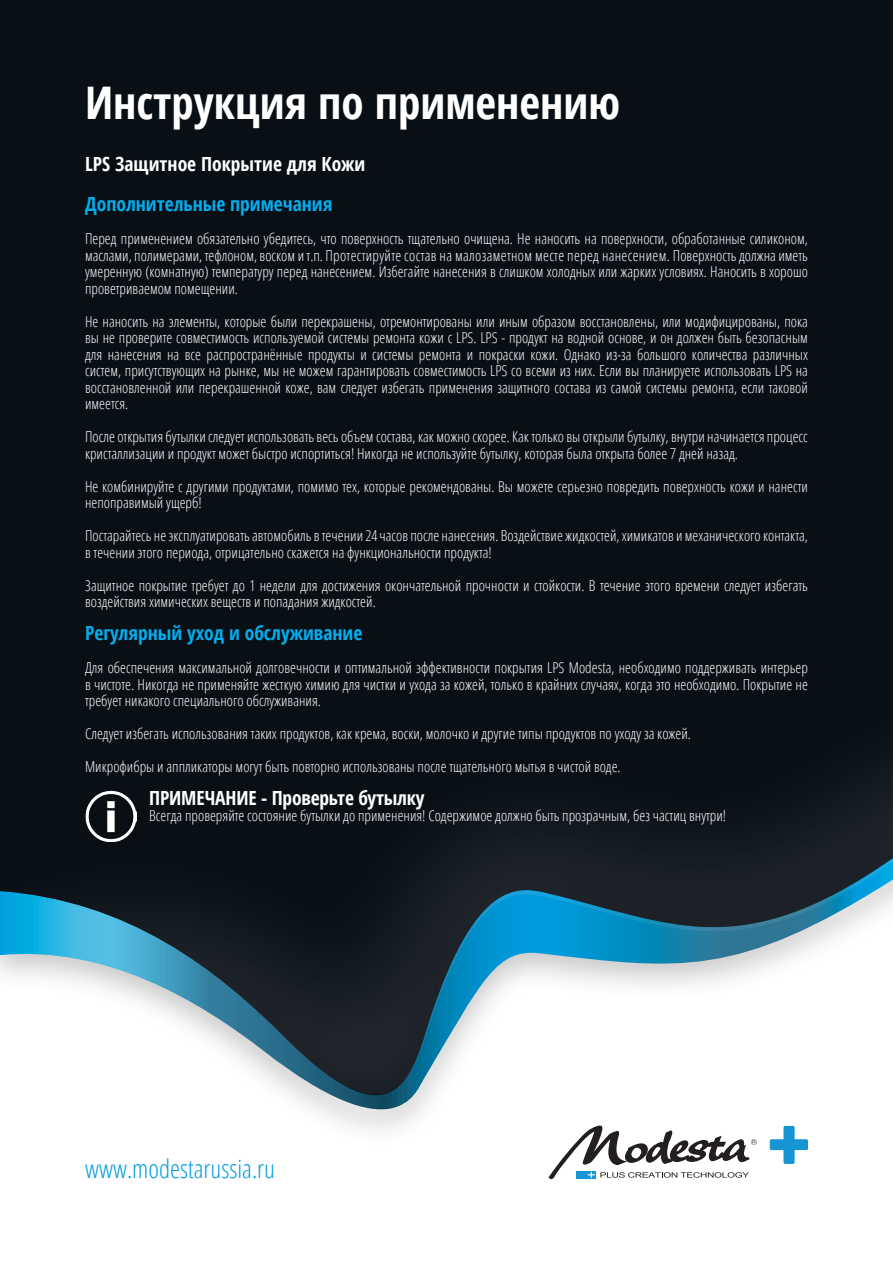
<style>
.page{position:relative;width:893px;height:1263px;background:#fff}
.page>*{position:absolute;margin:0;border:0;box-sizing:border-box;transform-origin:0 0}
.t1{font:700 condensed 45px "Open Sans";color:#fff}
.t2{font:300 condensed 25.5px "Open Sans";color:#009bdf}
.t3{font:700 condensed 19.5px "Open Sans";letter-spacing:-.01em;color:#fff}
.t4{font:700 condensed 19.5px "Open Sans";color:#00aeef}
.t5{font:300 condensed 15px/16.5px "Open Sans";color:#fff}
</style>
<div class="page">
<div style="left:0;top:0;width:893px;height:702px;background:#090f15"></div>
<img style="left:0;top:702px;width:893px;height:449px">
<div style="left:784px;top:1126px;width:10px;height:37px;background:#1694d3"></div>
<div style="left:784px;top:1126px;width:10px;height:37px;border:1px solid #0d93d3"></div>
<div style="left:770px;top:1140px;width:37px;height:9px;background:#1694d3"></div>
<div style="left:770px;top:1140px;width:37px;height:10px;border:1px solid #0d93d3"></div>
<svg style="left:548px;top:1125px;width:209px;height:54px"></svg>
<img style="left:85px;top:790px;width:52px;height:52px">
<p class="t1" style="left:85px;top:72px;width:537px">Инструкция по применению</p>
<p class="t3" style="left:85px;top:151px;width:282px">LPS Защитное Покрытие для Кожи</p>
<p class="t4" style="left:85px;top:191px;width:249px">Дополнительные примечания</p>
<p class="t5" style="left:85px;top:230px;width:724px;text-align:justify">Перед применением обязательно убедитесь, что поверхность тщательно очищена. Не наносить на поверхности, обработанные силиконом, маслами, полимерами, тефлоном, воском и т.п. Протестируйте состав на малозаметном месте перед нанесением. Поверхность должна иметь умеренную (комнатную) температуру перед нанесением. Избегайте нанесения в слишком холодных или жарких условиях. Наносить в хорошо проветриваемом помещении.</p>
<p class="t5" style="left:85px;top:313px;width:724px;text-align:justify">Не наносить на элементы, которые были перекрашены, отремонтированы или иным образом восстановлены, или модифицированы, пока вы не проверите совместимость используемой системы ремонта кожи с LPS. LPS - продукт на водной основе, и он должен быть безопасным для нанесения на все распространённые продукты и системы ремонта и покраски кожи. Однако из-за большого количества различных систем, присутствующих на рынке, мы не можем гарантировать совместимость LPS со всеми из них. Если вы планируете использовать LPS на восстановленной или перекрашенной коже, вам следует избегать применения защитного состава из самой системы ремонта, если таковой имеется.</p>
<p class="t5" style="left:85px;top:428px;width:724px">После открытия бутылки следует использовать весь объем состава, как можно скорее. Как только вы открыли бутылку, внутри начинается процесс кристаллизации и продукт может быстро испортиться! Никогда не используйте бутылку, которая была открыта более 7 дней назад.</p>
<p class="t5" style="left:85px;top:478px;width:724px">Не комбинируйте с другими продуктами, помимо тех, которые рекомендованы. Вы можете серьезно повредить поверхность кожи и нанести непоправимый ущерб!</p>
<p class="t5" style="left:85px;top:527px;width:724px">Постарайтесь не эксплуатировать автомобиль в течении 24 часов после нанесения. Воздействие жидкостей, химикатов и механического контакта, в течении этого периода, отрицательно скажется на функциональности продукта!</p>
<p class="t5" style="left:85px;top:577px;width:724px">Защитное покрытие требует до 1 недели для достижения окончательной прочности и стойкости. В течение этого времени следует избегать воздействия химических веществ и попадания жидкостей.</p>
<p class="t4" style="left:85px;top:620px;width:279px">Регулярный уход и обслуживание</p>
<p class="t5" style="left:85px;top:659px;width:724px;text-align:justify">Для обеспечения максимальной долговечности и оптимальной эффективности покрытия LPS Modesta, необходимо поддерживать интерьер в чистоте. Никогда не применяйте жесткую химию для чистки и ухода за кожей, только в крайних случаях, когда это необходимо. Покрытие не требует никакого специального обслуживания.</p>
<p class="t5" style="left:85px;top:725px;width:607px">Следует избегать использования таких продуктов, как крема, воски, молочко и другие типы продуктов по уходу за кожей.</p>
<p class="t5" style="left:85px;top:758px;width:537px">Микрофибры и аппликаторы могут быть повторно использованы после тщательного мытья в чистой воде.</p>
<p class="t3" style="left:149px;top:784px;width:277px">ПРИМЕЧАНИЕ - Проверьте бутылку</p>
<p class="t5" style="left:149px;top:807px;width:578px">Всегда проверяйте состояние бутылки до применения! Содержимое должно быть прозрачным, без частиц внутри!</p>
<p class="t2" style="left:85px;top:1151px;width:192px">www.modestarussia.ru</p>
</div>
